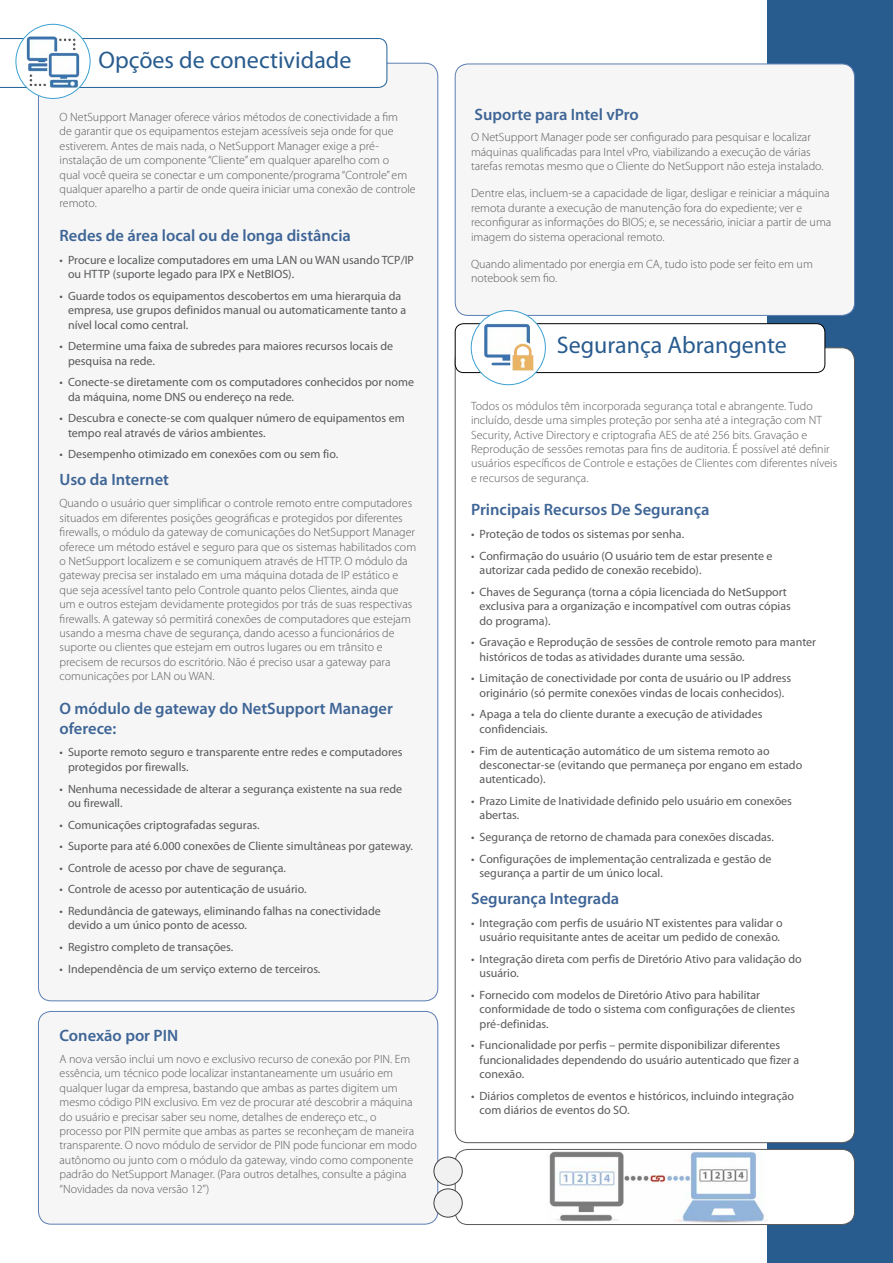
<style>
.page{position:relative;width:893px;height:1263px;background:#fff}
.page>*{position:absolute;margin:0;border:0;box-sizing:border-box;transform-origin:0 0}
.t1{font:24px "Myriad Pro";color:#285b8e}
.t2{font:600 16.5px/19.8px "Myriad Pro";color:#3e6596}
.t3{font:300 12px/14.4px "Myriad Pro";color:#58595b}
.t4{font:12px/14.4px "Myriad Pro";color:#58595b}
</style>
<div class="page">
<div style="left:767px;top:0;width:126px;height:1263px;background:#285b8e"></div>
<div style="left:38px;top:63px;width:400px;height:938px;background:#f6f6f6;border-radius:13px"></div>
<svg style="left:0;top:38px;width:387px;height:50px"></svg>
<div style="left:16px;top:24px;width:74px;height:74px;background:#fff;border-radius:50%"></div>
<img style="left:26px;top:35px;width:55px;height:54px">
<div style="left:16px;top:24px;width:74px;height:75px;border:1px solid #3ca1d1;border-radius:50%"></div>
<div style="left:38px;top:1011px;width:400px;height:213px;background:#f6f6f6;border-radius:13px"></div>
<div style="left:38px;top:1011px;width:400px;height:213px;border:1px solid #5c7eb2;border-radius:13px"></div>
<div style="left:455px;top:64px;width:399px;height:251px;background:#f6f6f6;border-radius:13px"></div>
<div style="left:455px;top:64px;width:400px;height:252px;border:1px solid #5c7eb2;border-radius:13px"></div>
<div style="left:455px;top:1149px;width:399px;height:75px;background:#fff;border-radius:13px"></div>
<img style="left:549px;top:1151px;width:218px;height:72px">
<div style="left:455px;top:1149px;width:400px;height:76px;border:1px solid #58595b;border-radius:13px"></div>
<div style="left:434px;top:1189px;width:28px;height:28px;background:#f1f1f2;border-radius:50%"></div>
<div style="left:434px;top:1189px;width:28px;height:28px;border:1px solid #414042;border-radius:50%"></div>
<div style="left:434px;top:1157px;width:28px;height:28px;background:#f1f1f2;border-radius:50%"></div>
<div style="left:434px;top:1157px;width:28px;height:28px;border:1px solid #414042;border-radius:50%"></div>
<div style="left:455px;top:348px;width:399px;height:795px;background:#fff;border-radius:13px"></div>
<div style="left:455px;top:324px;width:370px;height:49px;background:#fff;border-radius:9px"></div>
<div style="left:455px;top:323px;width:370px;height:50px;border:1px solid #000;border-radius:9px"></div>
<div style="left:471px;top:311px;width:74px;height:74px;background:#fff;border-radius:50%"></div>
<img style="left:484px;top:321px;width:50px;height:50px">
<div style="left:471px;top:310px;width:75px;height:75px;border:1px solid #3ca1d1;border-radius:50%"></div>
<h1 class="t1" style="left:99px;top:45px;width:254px">Opções de conectividade</h1>
<p class="t3" style="left:60px;top:110px;width:358px">O NetSupport Manager oferece vários métodos de conectividade a fim<br>de garantir que os equipamentos estejam acessíveis seja onde for que estiverem. Antes de mais nada, o NetSupport Manager exige a pré&shy;instalação de um componente “Cliente” em qualquer aparelho com o<br>qual você queira se conectar e um componente/programa “Controle” em qualquer aparelho a partir de onde queira iniciar uma conexão de controle remoto.</p>
<h2 class="t2" style="left:60px;top:225px;width:293px">Redes de área local ou de longa distância</h2>
<p class="t4" style="left:68px;top:252px;width:347px;text-indent:-9px">• Procure e localize computadores em uma LAN ou WAN usando TCP/IP ou HTTP (suporte legado para IPX e NetBIOS).</p>
<p class="t4" style="left:68px;top:288px;width:340px;text-indent:-9px">• Guarde todos os equipamentos descobertos em uma hierarquia da empresa, use grupos definidos manual ou automaticamente tanto a nível local como central.</p>
<p class="t4" style="left:68px;top:339px;width:327px;text-indent:-9px">• Determine uma faixa de subredes para maiores recursos locais de pesquisa na rede.</p>
<p class="t4" style="left:68px;top:375px;width:348px;text-indent:-9px">• Conecte-se diretamente com os computadores conhecidos por nome da máquina, nome DNS ou endereço na rede.</p>
<p class="t4" style="left:68px;top:411px;width:338px;text-indent:-9px">• Descubra e conecte-se com qualquer número de equipamentos em tempo real através de vários ambientes.</p>
<p class="t4" style="left:60px;top:447px;width:280px">• Desempenho otimizado em conexões com ou sem fio.</p>
<h2 class="t2" style="left:60px;top:470px;width:111px">Uso da Internet</h2>
<p class="t3" style="left:60px;top:496px;width:358px">Quando o usuário quer simplificar o controle remoto entre computadores situados em diferentes posições geográficas e protegidos por diferentes firewalls, o módulo da gateway de comunicações do NetSupport Manager oferece um método estável e seguro para que os sistemas habilitados com o NetSupport localizem e se comuniquem através de HTTP. O módulo da gateway precisa ser instalado em uma máquina dotada de IP estático e que seja acessível tanto pelo Controle quanto pelos Clientes, ainda que um e outros estejam devidamente protegidos por trás de suas respectivas firewalls. A gateway só permitirá conexões de computadores que estejam usando a mesma chave de segurança, dando acesso a funcionários de suporte ou clientes que estejam em outros lugares ou em trânsito e precisem de recursos do escritório. Não é preciso usar a gateway para comunicações por LAN ou WAN.</p>
<h2 class="t2" style="left:60px;top:698px;width:335px">O módulo de gateway do NetSupport Manager oferece:</h2>
<p class="t4" style="left:68px;top:745px;width:336px;text-indent:-9px">• Suporte remoto seguro e transparente entre redes e computadores protegidos por firewalls.</p>
<p class="t4" style="left:68px;top:781px;width:336px;text-indent:-9px">• Nenhuma necessidade de alterar a segurança existente na sua rede ou firewall.</p>
<p class="t4" style="left:60px;top:817px;width:202px">• Comunicações criptografadas seguras.</p>
<p class="t4" style="left:60px;top:839px;width:355px">• Suporte para até 6.000 conexões de Cliente simultâneas por gateway.</p>
<p class="t4" style="left:60px;top:860px;width:228px">• Controle de acesso por chave de segurança.</p>
<p class="t4" style="left:60px;top:882px;width:249px">• Controle de acesso por autenticação de usuário.</p>
<p class="t4" style="left:68px;top:904px;width:314px;text-indent:-9px">• Redundância de gateways, eliminando falhas na conectividade devido a um único ponto de acesso.</p>
<p class="t4" style="left:60px;top:940px;width:175px">• Registro completo de transações.</p>
<p class="t4" style="left:60px;top:961px;width:262px">• Independência de um serviço externo de terceiros.</p>
<h2 class="t2" style="left:60px;top:1025px;width:120px">Conexão por PIN</h2>
<p class="t3" style="left:60px;top:1051px;width:359px">A nova versão inclui um novo e exclusivo recurso de conexão por PIN. Em essência, um técnico pode localizar instantaneamente um usuário em qualquer lugar da empresa, bastando que ambas as partes digitem um mesmo código PIN exclusivo. Em vez de procurar até descobrir a máquina do usuário e precisar saber seu nome, detalhes de endereço etc., o processo por PIN permite que ambas as partes se reconheçam de maneira transparente. O novo módulo de servidor de PIN pode funcionar em modo autônomo ou junto com o módulo da gateway, vindo como componente padrão do NetSupport Manager. (Para outros detalhes, consulte a página “Novidades da nova versão 12”)</p>
<h2 class="t2" style="left:474px;top:104px;width:166px">Suporte para Intel vPro</h2>
<p class="t3" style="left:471px;top:130px;width:354px">O NetSupport Manager pode ser configurado para pesquisar e localizar máquinas qualificadas para Intel vPro, viabilizando a execução de várias tarefas remotas mesmo que o Cliente do NetSupport não esteja instalado.</p>
<p class="t3" style="left:471px;top:186px;width:362px">Dentre elas, incluem-se a capacidade de ligar, desligar e reiniciar a máquina remota durante a execução de manutenção fora do expediente; ver e reconfigurar as informações do BIOS; e, se necessário, iniciar a partir de uma imagem do sistema operacional remoto.</p>
<p class="t3" style="left:471px;top:256px;width:343px">Quando alimentado por energia em CA, tudo isto pode ser feito em um notebook sem fio.</p>
<h1 class="t1" style="left:557px;top:330px;width:232px">Segurança Abrangente</h1>
<p class="t3" style="left:471px;top:398px;width:368px">Todos os módulos têm incorporada segurança total e abrangente. Tudo incluído, desde uma simples proteção por senha até a integração com NT Security, Active Directory e criptografia AES de até 256 bits. Gravação e Reprodução de sessões remotas para fins de auditoria. É possível até definir usuários específicos de Controle e estações de Clientes com diferentes níveis e recursos de segurança.</p>
<h2 class="t2" style="left:471px;top:500px;width:240px">Principais Recursos De Segurança</h2>
<p class="t4" style="left:471px;top:527px;width:215px">• Proteção de todos os sistemas por senha.</p>
<p class="t4" style="left:480px;top:548px;width:295px;text-indent:-9px">• Confirmação do usuário (O usuário tem de estar presente e autorizar cada pedido de conexão recebido).</p>
<p class="t4" style="left:480px;top:585px;width:313px;text-indent:-9px">• Chaves de Segurança (torna a cópia licenciada do NetSupport exclusiva para a organização e incompatível com outras cópias do programa).</p>
<p class="t4" style="left:480px;top:635px;width:338px;text-indent:-9px">• Gravação e Reprodução de sessões de controle remoto para manter históricos de todas as atividades durante uma sessão.</p>
<p class="t4" style="left:471px;top:671px;width:322px;text-align:center">• Limitação de conectividade por conta de usuário ou IP address originário (só permite conexões vindas de locais conhecidos).</p>
<p class="t4" style="left:480px;top:707px;width:284px;text-indent:-9px">• Apaga a tela do cliente durante a execução de atividades confidenciais.</p>
<p class="t4" style="left:480px;top:743px;width:324px;text-indent:-9px">• Fim de autenticação automático de um sistema remoto ao desconectar-se (evitando que permaneça por engano em estado autenticado).</p>
<p class="t4" style="left:480px;top:793px;width:314px;text-indent:-9px">• Prazo Limite de Inatividade definido pelo usuário em conexões abertas.</p>
<p class="t4" style="left:471px;top:829px;width:304px">• Segurança de retorno de chamada para conexões discadas.</p>
<p class="t4" style="left:480px;top:851px;width:293px;text-indent:-9px">• Configurações de implementação centralizada e gestão de segurança a partir de um único local.</p>
<h2 class="t2" style="left:471px;top:888px;width:150px">Segurança Integrada</h2>
<p class="t4" style="left:471px;top:915px;width:313px;text-align:center">• Integração com perfis de usuário NT existentes para validar o usuário requisitante antes de aceitar um pedido de conexão.</p>
<p class="t4" style="left:480px;top:951px;width:324px;text-indent:-9px">• Integração direta com perfis de Diretório Ativo para validação do usuário.</p>
<p class="t4" style="left:480px;top:987px;width:317px;text-indent:-9px">• Fornecido com modelos de Diretório Ativo para habilitar conformidade de todo o sistema com configurações de clientes pré-definidas.</p>
<p class="t4" style="left:480px;top:1038px;width:321px;text-indent:-9px">• Funcionalidade por perfis – permite disponibilizar diferentes funcionalidades dependendo do usuário autenticado que fizer a conexão.</p>
<p class="t4" style="left:480px;top:1088px;width:316px;text-indent:-9px">• Diários completos de eventos e históricos, incluindo integração com diários de eventos do SO.</p>
</div>
